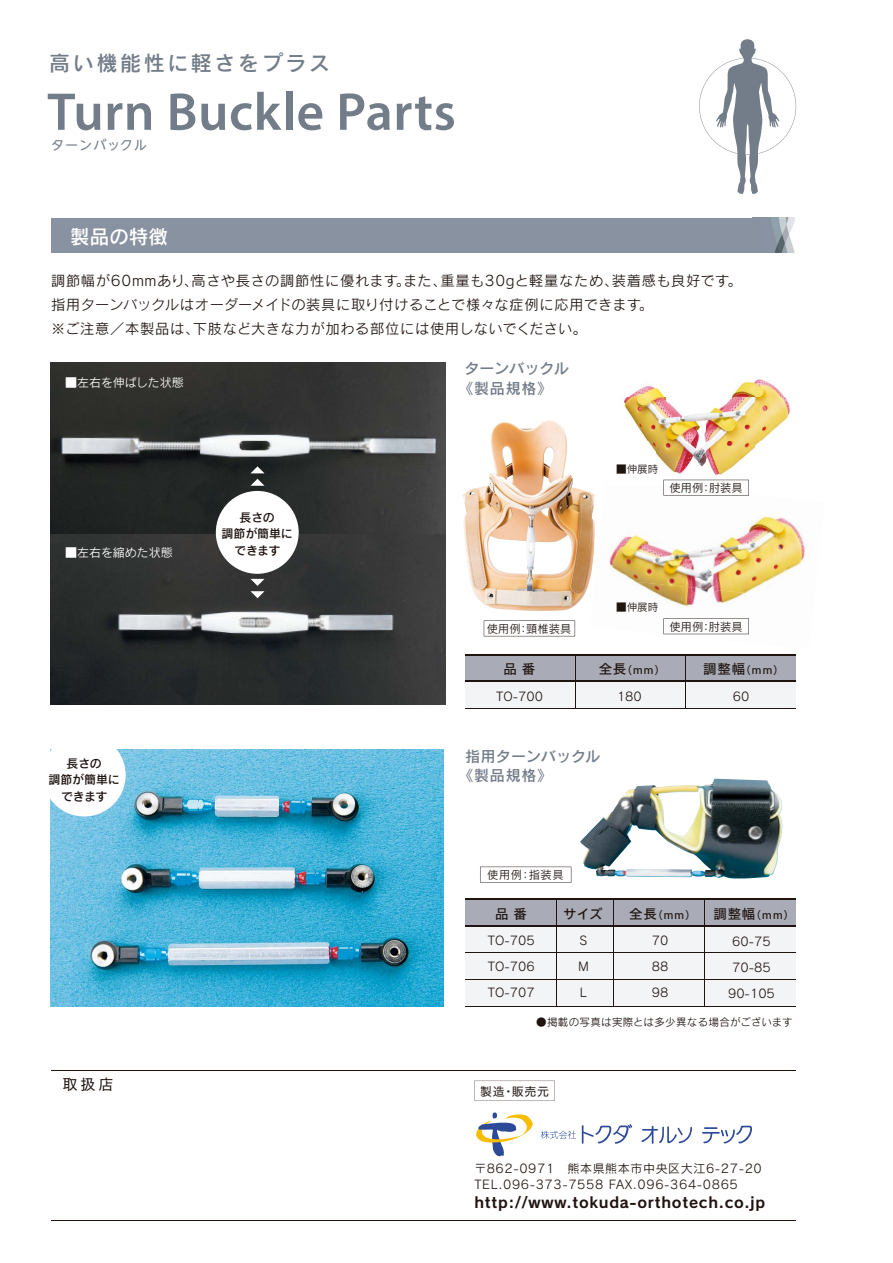
<style>
.page{position:relative;width:893px;height:1263px;background:#fff}
.page>*{position:absolute;margin:0;border:0;box-sizing:border-box;transform-origin:0 0}
.t1{font:600 53.55px "Myriad Pro";letter-spacing:.01em;color:#737d89}
.t2{font:21px "Rodin Pro DB 90 pv RKSJ H";letter-spacing:.125em;color:#737d89}
.t3{font:19.5px "Rodin Pro DB 90 pv RKSJ H";letter-spacing:.005em;color:#fff}
.t4{font:15px "Rodin Pro B 90 pv RKSJ H";letter-spacing:.045em;color:#1f1410}
.t5{font:15px/19.5px "Rodin Pro DB 90 pv RKSJ H";letter-spacing:.01em;color:#737d89}
.t6{font:15px "Hiragino UD Sans Std W4 90 pv RKSJ H";color:#1f1410}
.t7{font:14.25px/24px "Rodin Pro M 90 pv RKSJ H";letter-spacing:.05em;color:#1f1410}
.t8{font:13.5px "Hiragino UD Sans Std W5 90 pv RKSJ H";color:#1f1410}
.t9{font:13.05px "UD Shin Go NT Pro Regular 90 pv RKSJ H";letter-spacing:.06em;color:#737d89}
.t10{font:12px/26.1px "Rodin Pro M 90 pv RKSJ H";letter-spacing:.05em;color:#1f1410}
.t11{font:12px/16.5px "Rodin Pro DB 90 pv RKSJ H";letter-spacing:-.015em;color:#1f1410;text-align:center}
.t12{font:12px "Rodin Pro M 90 pv RKSJ H";color:#fff}
.t13{font:12px/26.1px "Rodin Pro M 90 pv RKSJ H";color:#1f1410;text-align:center}
.t14{font:12px "Hiragino UD Sans Std W4 90 pv RKSJ H";color:#1f1410}
.t15{font:11.25px "Rodin Pro M 90 pv RKSJ H";color:#1f1410}
.t16{font:10.5px "Rodin Pro M 90 pv RKSJ H";letter-spacing:.03em;color:#1f1410}
.t17{font:10.5px "Hiragino UD Sans Std W5 90 pv RKSJ H";letter-spacing:.05em;color:#1f1410}
.s1{font-size:13.5px}
</style>
<div class="page">
<svg style="left:582px;top:1124px;width:50px;height:20px"></svg>
<svg style="left:641px;top:1126px;width:51px;height:18px"></svg>
<svg style="left:702px;top:1126px;width:50px;height:17px"></svg>
<svg style="left:541px;top:1130px;width:35px;height:9px"></svg>
<svg style="left:476px;top:1112px;width:57px;height:45px"></svg>
<hr style="left:51px;top:1070px;width:744px;height:1px;background:#1f1410">
<hr style="left:51px;top:1220px;width:744px;height:1px;background:#1f1410">
<svg style="left:474px;top:1081px;width:81px;height:19px"></svg>
<svg style="left:699px;top:39px;width:97px;height:155px"></svg>
<img style="left:762px;top:218px;width:33px;height:35px">
<div style="left:51px;top:218px;width:711px;height:35px;background:#8992a0"></div>
<img style="left:463px;top:420px;width:132px;height:191px">
<img style="left:663px;top:495px;width:25px;height:1px">
<img style="left:688px;top:495px;width:82px;height:42px">
<img style="left:770px;top:516px;width:36px;height:61px">
<img style="left:609px;top:533px;width:74px;height:44px">
<img style="left:683px;top:537px;width:93px;height:49px">
<img style="left:590px;top:577px;width:93px;height:58px">
<img style="left:678px;top:586px;width:81px;height:49px">
<img style="left:623px;top:379px;width:167px;height:101px">
<img style="left:50px;top:363px;width:395px;height:342px">
<img style="left:50px;top:749px;width:394px;height:257px">
<img style="left:580px;top:779px;width:202px;height:100px">
<div style="left:465px;top:655px;width:110px;height:26px;background:#a9acb6"></div>
<div style="left:465px;top:681px;width:110px;height:27px;background:#f3f4f5"></div>
<div style="left:575px;top:655px;width:110px;height:26px;background:#a9acb6"></div>
<div style="left:575px;top:681px;width:110px;height:27px;background:#f3f4f5"></div>
<div style="left:685px;top:655px;width:110px;height:26px;background:#a9acb6"></div>
<div style="left:685px;top:681px;width:110px;height:27px;background:#f3f4f5"></div>
<div style="left:465px;top:926px;width:330px;height:26px;background:#f3f4f5"></div>
<div style="left:465px;top:952px;width:330px;height:27px;background:#f3f4f5"></div>
<div style="left:465px;top:979px;width:330px;height:27px;background:#f3f4f5"></div>
<div style="left:465px;top:899px;width:330px;height:27px;background:#a9acb6"></div>
<svg style="left:250px;top:479px;width:15px;height:7px"></svg>
<svg style="left:250px;top:466px;width:15px;height:7px"></svg>
<svg style="left:250px;top:579px;width:15px;height:19px"></svg>
<div style="left:216px;top:491px;width:83px;height:83px;background:#fff;border-radius:50%"></div>
<div style="left:43px;top:734px;width:83px;height:82px;background:#fff;border-radius:50%"></div>
<svg style="left:480px;top:867px;width:91px;height:15px"></svg>
<svg style="left:484px;top:620px;width:91px;height:16px"></svg>
<svg style="left:663px;top:480px;width:86px;height:15px"></svg>
<svg style="left:663px;top:618px;width:86px;height:16px"></svg>
<hr style="left:465px;top:654px;width:330px;height:1px;background:#1f1410">
<hr style="left:465px;top:681px;width:330px;height:1px;background:#1f1410">
<hr style="left:465px;top:898px;width:330px;height:2px;background:#1f1410">
<hr style="left:465px;top:925px;width:330px;height:2px;background:#1f1410">
<hr style="left:465px;top:952px;width:330px;height:1px;background:#1f1410">
<hr style="left:465px;top:979px;width:330px;height:1px;background:#1f1410">
<hr style="left:465px;top:1006px;width:330px;height:1px;background:#1f1410">
<hr style="left:465px;top:708px;width:330px;height:1px;background:#1f1410">
<hr style="left:575px;top:655px;width:1px;height:53px;background:#1f1410">
<hr style="left:685px;top:655px;width:1px;height:53px;background:#1f1410">
<hr style="left:556px;top:899px;width:1px;height:107px;background:#1f1410">
<hr style="left:613px;top:899px;width:1px;height:107px;background:#1f1410">
<hr style="left:704px;top:899px;width:1px;height:107px;background:#1f1410">
<h2 class="t2" style="left:49px;top:55px;width:283px">高い機能性に軽さをプラス</h2>
<h1 class="t1" style="left:47px;top:80px;width:410px">Turn Buckle Parts</h1>
<p class="t9" style="left:51px;top:140px;width:97px">ターンバックル</p>
<h3 class="t3" style="left:70px;top:229px;width:99px">製品の特徴</h3>
<p class="t7" style="left:51px;top:270px;width:692px">調節幅が60mmあり、高さや長さの調節性に優れます。また、重量も30gと軽量なため、装着感も良好です。指用ターンバックルはオーダーメイドの装具に取り付けることで様々な症例に応用できます。<br>※ご注意／本製品は、下肢など大きな力が加わる部位には使用しないでください。</p>
<p class="t12" style="left:65px;top:378px;width:120px">■左右を伸ばした状態</p>
<p class="t12" style="left:65px;top:548px;width:109px">■左右を縮めた状態</p>
<p class="t11" style="left:222px;top:510px;width:73px">長さの<br>調節が簡単にできます</p>
<p class="t11" style="left:49px;top:756px;width:73px">長さの<br>調節が簡単にできます</p>
<p class="t6" style="left:62px;top:1079px;width:52px">取扱店</p>
<p class="t5" style="left:458px;top:361px;width:112px;text-indent:6px">ターンバックル《製品規格》</p>
<p class="t16" style="left:616px;top:465px;width:44px">■伸展時</p>
<p class="t15" style="left:670px;top:484px;width:75px">使用例：肘装具</p>
<p class="t15" style="left:487px;top:624px;width:86px">使用例：頸椎装具</p>
<p class="t8" style="left:503px;top:664px;width:33px">品 番</p>
<p class="t10" style="left:496px;top:685px;width:48px">TO-700</p>
<p class="t16" style="left:616px;top:603px;width:44px">■伸展時</p>
<p class="t15" style="left:670px;top:622px;width:75px">使用例：肘装具</p>
<p class="t17" style="left:599px;top:666px;width:68px"><span class="s1">全長</span>（mm）</p>
<p class="t10" style="left:617px;top:685px;width:26px">180</p>
<p class="t17" style="left:703px;top:666px;width:82px"><span class="s1">調整幅</span>（mm）</p>
<p class="t10" style="left:733px;top:685px;width:18px">60</p>
<p class="t5" style="left:458px;top:749px;width:143px;text-indent:7px">指用ターンバックル《製品規格》</p>
<p class="t15" style="left:487px;top:870px;width:78px">使用例：指装具</p>
<p class="t8" style="left:495px;top:908px;width:33px">品 番</p>
<p class="t8" style="left:563px;top:908px;width:41px">サイズ</p>
<p class="t17" style="left:629px;top:911px;width:68px"><span class="s1">全長</span>（mm）</p>
<p class="t17" style="left:714px;top:911px;width:82px"><span class="s1">調整幅</span>（mm）</p>
<p class="t13" style="left:728px;top:930px;width:48px">60-75<br>70-85<br>90-105</p>
<p class="t10" style="left:488px;top:929px;width:48px;text-align:justify">TO-705<br>TO-706<br>TO-707</p>
<p class="t10" style="left:578px;top:929px;width:12px">S<br>M<br>L</p>
<p class="t10" style="left:652px;top:929px;width:18px;text-align:justify">70<br>88<br>98</p>
<p class="t16" style="left:536px;top:1018px;width:258px">●掲載の写真は実際とは多少異なる場合がございます</p>
<p class="t14" style="left:480px;top:1087px;width:70px">製造・販売元</p>
<p class="t10" style="left:474px;top:1161px;width:289px;line-height:16.5px">〒862-0971　熊本県熊本市中央区大江6-27-20<br>TEL.096-373-7558 FAX.096-364-0865</p>
<p class="t4" style="left:474px;top:1197px;width:292px">http://www.tokuda-orthotech.co.jp</p>
</div>
